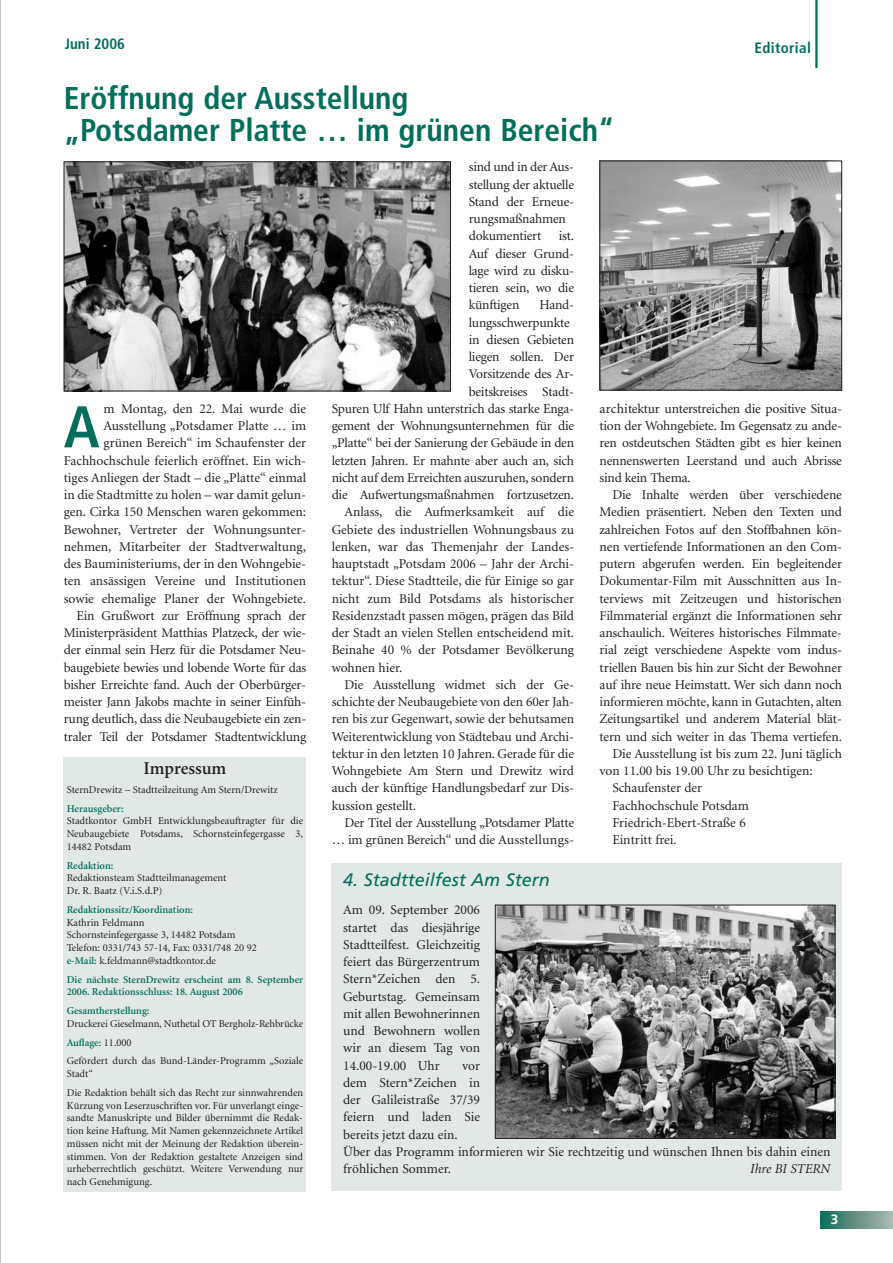
<style>
.page{position:relative;width:893px;height:1263px;background:#fff}
.page>*{position:absolute;margin:0;border:0;box-sizing:border-box;transform-origin:0 0}
.t1{font:700 condensed 58.8px "Frutiger";color:#016f5a}
.t2{font:700 condensed 31.5px/32.5px "Frutiger";color:#016f5a}
.t3{font:italic 18px "Frutiger";color:#016f5a}
.t4{font:600 18px "Minion";color:#231f20}
.t5{font:700 condensed 15px "Frutiger";letter-spacing:.025em;color:#016f5a}
.t6{font:700 condensed 15px "Frutiger";color:#016f5a}
.t7{font:13.5px/17.2px "Minion";letter-spacing:-.01em;color:#231f20;text-align:justify}
.t8{font:italic 13.5px "Minion";color:#231f20}
.t9{font:700 13.5px "Frutiger";color:#fff}
.t10{font:10.5px/12.8px "Minion";color:#231f20}
.t11{font:600 10.5px/12.8px "Minion";color:#016f5a}
.s1{font-weight:600;color:#016f5a}
</style>
<div class="page">
<svg style="left:0;top:0;width:1px;height:1263px"></svg>
<svg style="left:821px;top:1212px;width:72px;height:17px"></svg>
<hr style="left:815px;top:0;width:3px;height:68px;background:#016f5a">
<div style="left:332px;top:863px;width:510px;height:328px;background:#e2e8e6"></div>
<img style="left:602px;top:163px;width:238px;height:225px">
<div style="left:600px;top:161px;width:242px;height:229px;border:1px solid #231f20"></div>
<img style="left:66px;top:164px;width:383px;height:225px">
<div style="left:64px;top:162px;width:387px;height:229px;border:1px solid #231f20"></div>
<img style="left:497px;top:907px;width:336px;height:229px">
<div style="left:495px;top:905px;width:340px;height:233px;border:1px solid #231f20"></div>
<div style="left:64px;top:757px;width:242px;height:435px;background:#e2e8e6"></div>
<p class="t6" style="left:65px;top:37px;width:62px">Juni 2006</p>
<p class="t5" style="left:754px;top:42px;width:58px">Editorial</p>
<h2 class="t2" style="left:64px;top:84px;width:552px">Eröffnung der Ausstellung<br>„Potsdamer Platte … im grünen Bereich“</h2>
<p class="t7" style="left:64px;top:401px;width:244px;text-align:right">m Montag, den 22. Mai wurde die Ausstellung „Potsdamer Platte … im grünen Bereich“ im Schaufenster der Fachhochschule feierlich eröffnet. Ein wich&shy;tiges Anliegen der Stadt – die „Platte“ einmal in die Stadtmitte zu holen – war damit gelun&shy;gen. Cirka 150 Menschen waren gekommen:<br>Bewohner, Vertreter der Wohnungsunter&shy;nehmen, Mitarbeiter der Stadtverwaltung, des Bauministeriums, der in den Wohngebie&shy;ten ansässigen Vereine und Institutionen sowie ehemalige Planer der Wohngebiete.<br>Ein Grußwort zur Eröffnung sprach der Ministerpräsident Matthias Platzeck, der wie&shy;der einmal sein Herz für die Potsdamer Neu&shy;baugebiete bewies und lobende Worte für das bisher Erreichte fand. Auch der Oberbürger&shy;meister Jann Jakobs machte in seiner Einfüh&shy;rung deutlich, dass die Neubaugebiete ein zen&shy;traler Teil der Potsdamer Stadtentwicklung</p>
<h1 class="t1" style="left:64px;top:403px;width:37px">A</h1>
<h3 class="t4" style="left:144px;top:761px;width:84px">Impressum</h3>
<p class="t10" style="left:67px;top:784px;width:213px">SternDrewitz – Stadtteilzeitung Am Stern/Drewitz</p>
<p class="t11" style="left:67px;top:803px;width:58px">Herausgeber:</p>
<p class="t10" style="left:67px;top:815px;width:238px;text-align:justify">Stadtkontor GmbH Entwicklungsbeauftragter für die Neubaugebiete Potsdams, Schornsteinfegergasse 3, 14482 Potsdam</p>
<p class="t11" style="left:67px;top:860px;width:48px">Redaktion:</p>
<p class="t10" style="left:67px;top:872px;width:161px">Redaktionsteam Stadtteilmanagement<br>Dr. R. Baatz (V.i.S.d.P)</p>
<p class="t11" style="left:67px;top:904px;width:128px">Redaktionssitz/Koordination:</p>
<p class="t10" style="left:67px;top:917px;width:192px">Kathrin Feldmann<br>Schornsteinfegergasse 3, 14482 Potsdam Telefon: 0331/743 57-14, Fax: 0331/748 20 92 <span class="s1">e-Mail:</span> k.feldmann@stadtkontor.de</p>
<p class="t11" style="left:67px;top:974px;width:238px">Die nächste SternDrewitz erscheint am 8. September<br>2006. Redaktionsschluss: 18. August 2006</p>
<p class="t11" style="left:67px;top:1005px;width:84px">Gesamtherstellung:</p>
<p class="t10" style="left:67px;top:1015px;width:238px;line-height:18.8px">Druckerei Gieselmann, Nuthetal OT Bergholz-Rehbrücke<br><span class="s1">Auflage:</span> 11.000<br>Gefördert durch das Bund-Länder-Programm „Soziale</p>
<p class="t10" style="left:67px;top:1065px;width:238px;line-height:18.8px">Stadt“<br>Die Redaktion behält sich das Recht zur sinnwahrenden</p>
<p class="t10" style="left:67px;top:1100px;width:238px;text-align:justify">Kürzung von Leserzuschriften vor. Für unverlangt einge&shy;sandte Manuskripte und Bilder übernimmt die Redak&shy;tion keine Haftung. Mit Namen gekennzeichnete Artikel müssen nicht mit der Meinung der Redaktion überein&shy;stimmen. Von der Redaktion gestaltete Anzeigen sind urheberrechtlich geschützt. Weitere Verwendung nur nach Genehmigung.</p>
<p class="t7" style="left:469px;top:159px;width:107px;text-align:left">sind und in der Aus&shy;stellung der aktuelle<br>Stand der Erneue&shy;rungsmaßnahmen dokumentiert</p>
<p class="t7" style="left:469px;top:228px;width:107px;text-indent:90px">ist.<br>Auf dieser Grund&shy;lage wird zu disku&shy;tieren sein, wo die künftigen</p>
<p class="t7" style="left:539px;top:297px;width:36px">Hand-</p>
<p class="t7" style="left:469px;top:315px;width:102px">lungsschwerpunkte</p>
<p class="t7" style="left:469px;top:332px;width:107px">in diesen Gebieten</p>
<p class="t7" style="left:469px;top:349px;width:107px">liegen sollen. Der</p>
<p class="t7" style="left:469px;top:366px;width:107px">Vorsitzende des Ar-</p>
<p class="t7" style="left:469px;top:384px;width:107px">beitskreises Stadt-</p>
<p class="t7" style="left:332px;top:401px;width:244px">Spuren Ulf Hahn unterstrich das starke Enga-</p>
<p class="t7" style="left:332px;top:418px;width:244px">gement der Wohnungsunternehmen für die</p>
<p class="t7" style="left:332px;top:435px;width:244px">„Platte“ bei der Sanierung der Gebäude in den</p>
<p class="t7" style="left:332px;top:453px;width:244px">letzten Jahren. Er mahnte aber auch an, sich</p>
<p class="t7" style="left:332px;top:470px;width:244px">nicht auf dem Erreichten auszuruhen, sondern</p>
<p class="t7" style="left:332px;top:487px;width:244px">die Aufwertungsmaßnahmen fortzusetzen.</p>
<p class="t7" style="left:344px;top:504px;width:231px">Anlass, die Aufmerksamkeit auf die</p>
<p class="t7" style="left:332px;top:522px;width:244px">Gebiete des industriellen Wohnungsbaus zu</p>
<p class="t7" style="left:332px;top:539px;width:244px">lenken, war das Themenjahr der Landes-</p>
<p class="t7" style="left:332px;top:556px;width:244px">hauptstadt „Potsdam 2006 – Jahr der Archi-</p>
<p class="t7" style="left:332px;top:573px;width:244px">tektur“. Diese Stadtteile, die für Einige so gar</p>
<p class="t7" style="left:332px;top:591px;width:244px">nicht zum Bild Potsdams als historischer</p>
<p class="t7" style="left:332px;top:608px;width:244px">Residenzstadt passen mögen, prägen das Bild</p>
<p class="t7" style="left:332px;top:625px;width:244px">der Stadt an vielen Stellen entscheidend mit.</p>
<p class="t7" style="left:332px;top:642px;width:244px">Beinahe 40 % der Potsdamer Bevölkerung</p>
<p class="t7" style="left:332px;top:660px;width:72px">wohnen hier.</p>
<p class="t7" style="left:344px;top:677px;width:231px">Die Ausstellung widmet sich der Ge-</p>
<p class="t7" style="left:332px;top:694px;width:244px">schichte der Neubaugebiete von den 60er Jah-</p>
<p class="t7" style="left:332px;top:711px;width:244px">ren bis zur Gegenwart, sowie der behutsamen</p>
<p class="t7" style="left:332px;top:729px;width:244px">Weiterentwicklung von Städtebau und Archi-</p>
<p class="t7" style="left:332px;top:746px;width:244px">tektur in den letzten 10 Jahren. Gerade für die</p>
<p class="t7" style="left:332px;top:763px;width:244px">Wohngebiete Am Stern und Drewitz wird</p>
<p class="t7" style="left:332px;top:780px;width:244px">auch der künftige Handlungsbedarf zur Dis-</p>
<p class="t7" style="left:332px;top:798px;width:86px">kussion gestellt.</p>
<p class="t7" style="left:344px;top:815px;width:231px">Der Titel der Ausstellung „Potsdamer Platte</p>
<p class="t7" style="left:332px;top:832px;width:244px">… im grünen Bereich“ und die Ausstellungs-</p>
<p class="t7" style="left:600px;top:401px;width:244px">architektur unterstreichen die positive Situa&shy;tion der Wohngebiete. Im Gegensatz zu ande&shy;ren ostdeutschen Städten gibt es hier keinen nennenswerten Leerstand und auch Abrisse sind kein Thema.</p>
<p class="t7" style="left:612px;top:487px;width:231px">Die Inhalte werden über verschiedene</p>
<p class="t7" style="left:600px;top:504px;width:244px">Medien präsentiert. Neben den Texten und</p>
<p class="t7" style="left:600px;top:522px;width:244px">zahlreichen Fotos auf den Stoffbahnen kön-</p>
<p class="t7" style="left:600px;top:539px;width:244px">nen vertiefende Informationen an den Com-</p>
<p class="t7" style="left:600px;top:556px;width:244px">putern abgerufen werden. Ein begleitender</p>
<p class="t7" style="left:600px;top:573px;width:244px">Dokumentar-Film mit Ausschnitten aus In-</p>
<p class="t7" style="left:600px;top:591px;width:244px">terviews mit Zeitzeugen und historischen</p>
<p class="t7" style="left:600px;top:608px;width:244px">Filmmaterial ergänzt die Informationen sehr</p>
<p class="t7" style="left:600px;top:625px;width:244px">anschaulich. Weiteres historisches Filmmate-</p>
<p class="t7" style="left:600px;top:642px;width:244px">rial zeigt verschiedene Aspekte vom indus-</p>
<p class="t7" style="left:600px;top:660px;width:244px">triellen Bauen bis hin zur Sicht der Bewohner</p>
<p class="t7" style="left:600px;top:677px;width:244px">auf ihre neue Heimstatt. Wer sich dann noch</p>
<p class="t7" style="left:600px;top:694px;width:244px">informieren möchte, kann in Gutachten, alten</p>
<p class="t7" style="left:600px;top:711px;width:244px">Zeitungsartikel und anderem Material blät-</p>
<p class="t7" style="left:600px;top:729px;width:244px">tern und sich weiter in das Thema vertiefen.</p>
<p class="t7" style="left:612px;top:746px;width:231px">Die Ausstellung ist bis zum 22. Juni täglich</p>
<p class="t7" style="left:600px;top:763px;width:215px">von 11.00 bis 19.00 Uhr zu besichtigen:</p>
<p class="t7" style="left:612px;top:780px;width:91px">Schaufenster der</p>
<p class="t7" style="left:612px;top:798px;width:138px">Fachhochschule Potsdam</p>
<p class="t7" style="left:612px;top:815px;width:135px">Friedrich-Ebert-Straße 6</p>
<p class="t7" style="left:612px;top:832px;width:66px">Eintritt frei.</p>
<h3 class="t3" style="left:343px;top:872px;width:208px">4. Stadtteilfest Am Stern</h3>
<p class="t7" style="left:343px;top:902px;width:138px">Am 09. September 2006 startet das diesjährige Stadtteilfest. Gleichzeitig feiert das Bürgerzentrum Stern*Zeichen den 5.<br>Geburtstag. Gemeinsam mit allen Bewohnerinnen und Bewohnern wollen wir an diesem Tag von 14.00-19.00 Uhr</p>
<p class="t7" style="left:343px;top:1058px;width:489px;text-align:left;text-indent:119px">vor<br>dem Stern*Zeichen in<br>der Galileistraße 37/39<br>feiern und laden Sie<br>bereits jetzt dazu ein.<br>Über das Programm informieren wir Sie rechtzeitig und wünschen Ihnen bis dahin einen fröhlichen Sommer.</p>
<p class="t8" style="left:750px;top:1163px;width:82px">Ihre BI STERN</p>
<p class="t9" style="left:831px;top:1214px;width:9px">3</p>
</div>
